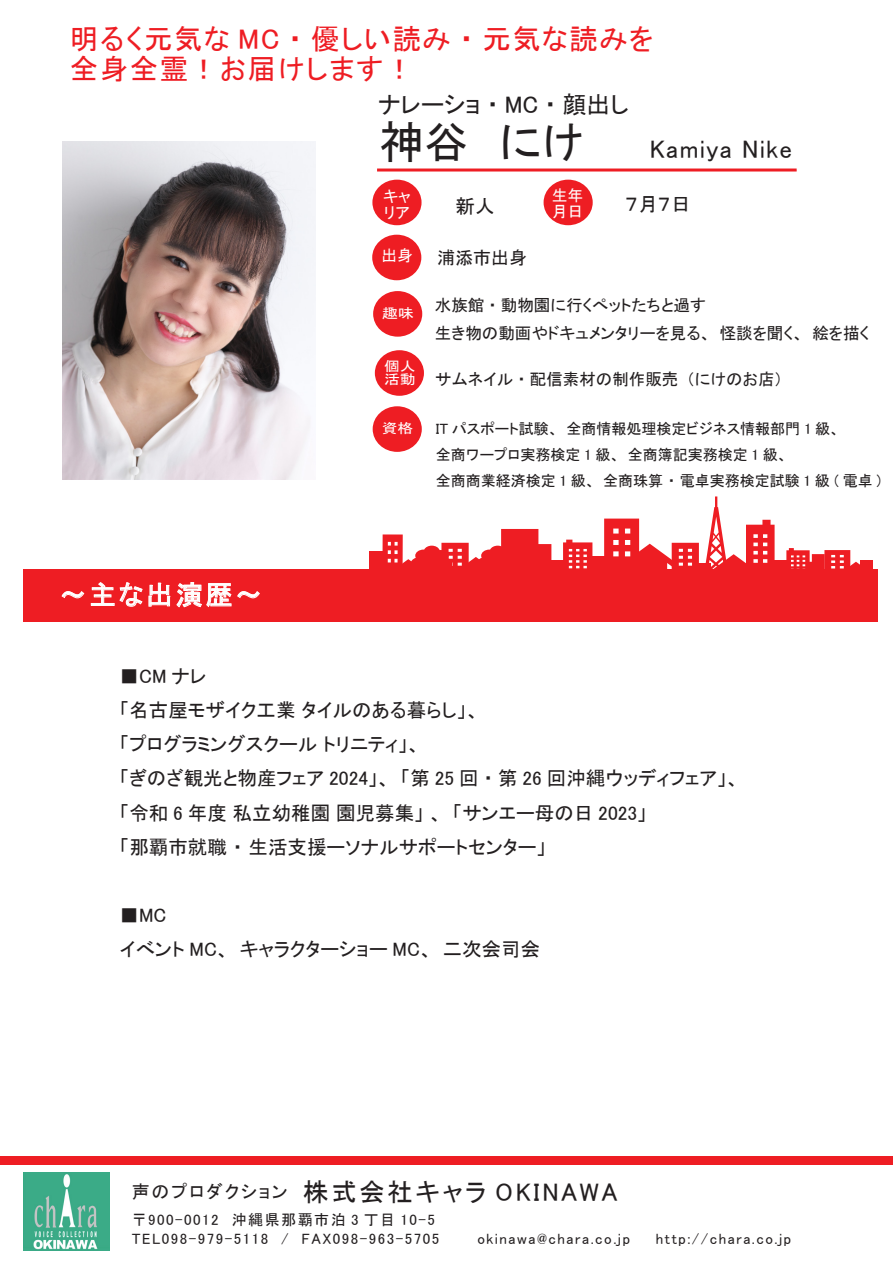
<style>
.page{position:relative;width:893px;height:1263px;background:#fff}
.page>*{position:absolute;margin:0;border:0;box-sizing:border-box;transform-origin:0 0}
.t1{font:28.5px/30px "MS P Gothic";letter-spacing:.05em;color:#ee1d23}
.t2{font:27px "MS P Gothic";letter-spacing:.1em;color:#fff}
.t3{font:25.5px "MS P Gothic";letter-spacing:.1em;color:#231f20}
.t4{font:25.5px "MS P Gothic";letter-spacing:.05em;color:#231f20}
.t5{font:24px "MS P Gothic";color:#231f20}
.t6{font:19.5px/34.2px "MS P Gothic";color:#231f20}
.t7{font:16.5px/28.8px "MS P Gothic";color:#231f20}
.t8{font:15.9px/15.6px "MS P Gothic";color:#fff}
.t9{font:15px/19.5px "MS P Gothic";letter-spacing:.1em;color:#231f20}
.t10{font:15px/26.2px "MS P Gothic";color:#231f20}
.t11{font:13.5px/12.9px "MS P Gothic";color:#fff;scale:1.17 1}
.s1{font-size:45px}
.s2{font-size:18px}
</style>
<div class="page">
<hr style="left:377px;top:169px;width:420px;height:3px;background:#ee1d23">
<div style="left:544px;top:180px;width:49px;height:45px;background:#ee1d23;border-radius:50%"></div>
<div style="left:372px;top:235px;width:49px;height:45px;background:#ee1d23;border-radius:50%"></div>
<div style="left:373px;top:291px;width:49px;height:46px;background:#ee1d23;border-radius:50%"></div>
<div style="left:372px;top:180px;width:50px;height:45px;background:#ee1d23;border-radius:50%"></div>
<div style="left:23px;top:569px;width:854px;height:52px;background:#ee1d23"></div>
<div style="left:551px;top:560px;width:15px;height:20px;background:#ee1d23"></div>
<div style="left:369px;top:551px;width:15px;height:29px;background:#ee1d23"></div>
<div style="left:774px;top:560px;width:15px;height:20px;background:#ee1d23"></div>
<div style="left:860px;top:560px;width:12px;height:20px;background:#ee1d23"></div>
<div style="left:590px;top:557px;width:15px;height:23px;background:#ee1d23"></div>
<svg style="left:382px;top:529px;width:169px;height:40px"></svg>
<svg style="left:563px;top:540px;width:29px;height:29px"></svg>
<svg style="left:786px;top:548px;width:74px;height:21px"></svg>
<svg style="left:604px;top:496px;width:171px;height:73px"></svg>
<svg style="left:61px;top:591px;width:24px;height:8px"></svg>
<svg style="left:91px;top:582px;width:79px;height:25px"></svg>
<svg style="left:176px;top:582px;width:84px;height:26px"></svg>
<div style="left:0;top:1156px;width:893px;height:8px;background:#ee1d23"></div>
<div style="left:375px;top:350px;width:49px;height:46px;background:#ee1d23;border-radius:50%"></div>
<div style="left:373px;top:406px;width:49px;height:46px;background:#ee1d23;border-radius:50%"></div>
<img style="left:62px;top:142px;width:253px;height:337px">
<img style="left:23px;top:1173px;width:87px;height:77px">
<h1 class="t1" style="left:70px;top:24px;width:585px">明るく元気な MC ・優しい読み・元気な読みを全身全霊！お届けします！</h1>
<p class="t5" style="left:378px;top:92px;width:252px">ナレーショ・ MC ・顔出し</p>
<h3 class="t4" style="left:379px;top:136px;width:415px"><span class="s1">神谷　にけ　</span> Kamiya Nike</h3>
<p class="t6" style="left:443px;top:188px;width:53px">　新人</p>
<p class="t6" style="left:625px;top:187px;width:67px">７月７日</p>
<p class="t8" style="left:552px;top:188px;width:33px">生年月日</p>
<p class="t8" style="left:383px;top:189px;width:29px">キャリア</p>
<h2 class="t2" style="left:60px;top:581px;width:204px">～主な出演歴～</h2>
<p class="t8" style="left:381px;top:248px;width:33px">出身</p>
<p class="t11" style="left:382px;top:307px;width:29px">趣味</p>
<p class="t11" style="left:384px;top:359px;width:29px">個人活動</p>
<p class="t11" style="left:382px;top:422px;width:29px">資格</p>
<p class="t7" style="left:435px;top:290px;width:436px">水族館・動物園に行くぺットたちと過す<br>生き物の動画やドキュメンタリーを見る、怪談を聞く、絵を描く</p>
<p class="t7" style="left:435px;top:364px;width:349px">サムネイル・配信素材の制作販売（にけのお店）</p>
<p class="t10" style="left:436px;top:415px;width:447px">IT パスポート試験、全商情報処理検定ビジネス情報部門 1 級、<br>全商ワープロ実務検定 1 級、全商簿記実務検定 1 級、<br>全商商業経済検定 1 級、全商珠算 ・ 電卓実務検定試験 1 級 ( 電卓 )</p>
<p class="t6" style="left:120px;top:659px;width:622px">■CM ナレ<br>「名古屋モザイク工業 タイルのある暮らし」、<br>「プログラミングスクール トリニティ」、<br>「ぎのざ観光と物産フェア 2024」、「第 25 回・第 26 回沖縄ウッディフェア」、「令和 6 年度 私立幼稚園 園児募集」 、「サンエー母の日 2023」<br>「那覇市就職 ・ 生活支援ーソナルサポートセンター」</p>
<p class="t6" style="left:120px;top:898px;width:422px">■MC<br>イべント MC、キャラクターショー MC、二次会司会</p>
<h3 class="t3" style="left:132px;top:1179px;width:487px"><span class="s2">声のプロダクション　</span>株式会社キャラ OKINAWA</h3>
<p class="t9" style="left:132px;top:1209px;width:309px">〒900-0012　沖縄県那覇市泊 3 丁目 10-5<br>TEL098-979-5118　/　FAX098-963-5705</p>
<p class="t9" style="left:477px;top:1229px;width:154px">okinawa@chara.co.jp</p>
<p class="t9" style="left:656px;top:1229px;width:137px">http://chara.co.jp</p>
</div>
